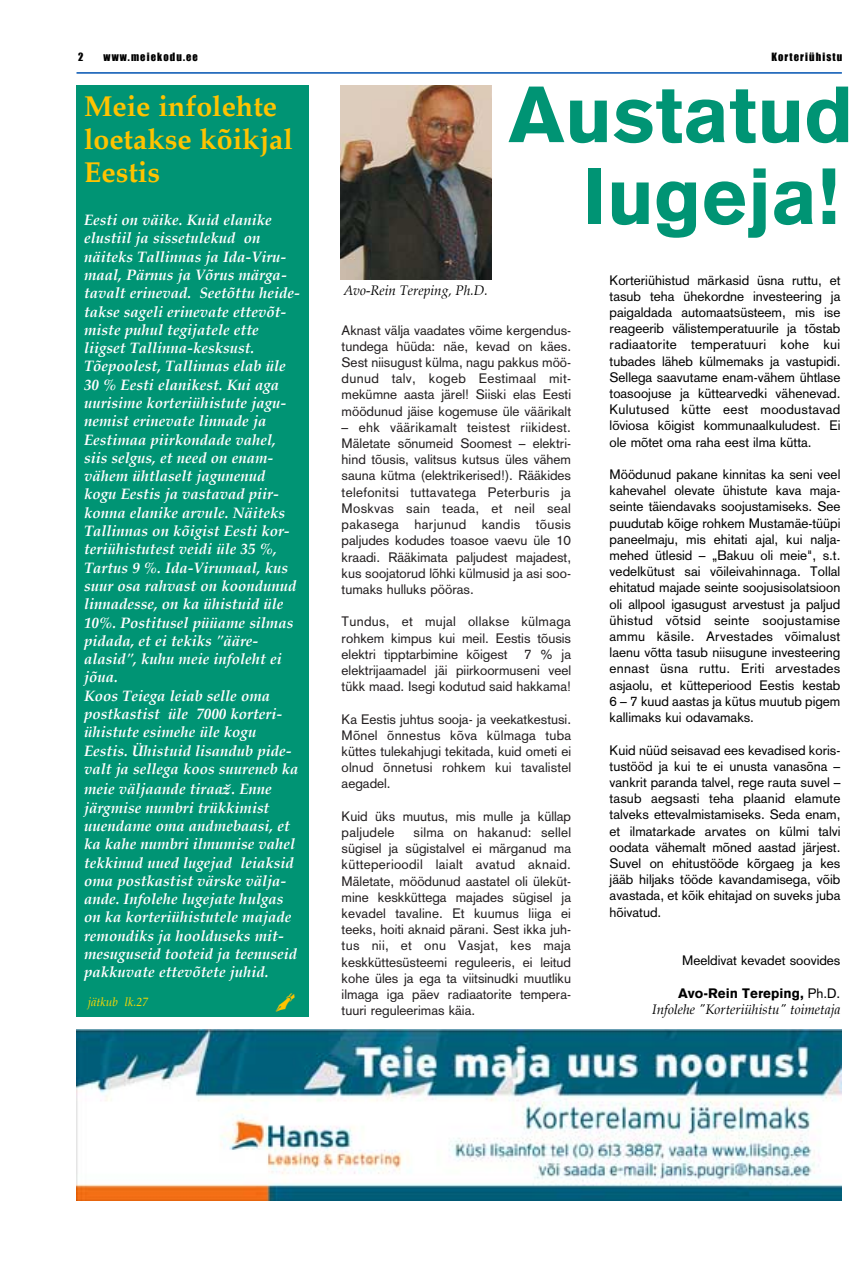
<style>
.page{position:relative;width:864px;height:1262px;background:#fff}
.page>*{position:absolute;margin:0;border:0;box-sizing:border-box;transform-origin:0 0}
.t1{font:900 78px/81.9px "Akzidenz Grotesk";color:#009474;text-align:right}
.t2{font:700 28.5px/33px "Palatino";color:#ffc300}
.t3{font:italic 700 15px/18.3px "Palatino";color:#fff}
.t4{font:13.5px/16.2px "Akzidenz Grotesk";color:#000;text-align:justify}
.t5{font:13.5px/16.2px "Akzidenz Grotesk";color:#231f20;text-align:justify}
.t6{font:italic 13.5px "Palatino";color:#000}
.t7{font:900 13.5px "Akzidenz Grotesk";color:#000}
.t8{font:italic 12px "Palatino";color:#ffd900}
.t9{font:10.5px "Impact";letter-spacing:.105em;color:#000}
.s1{font-family:"Balt Garamond CE"}
.s2{font-weight:400}
</style>
<div class="page">
<hr style="left:77px;top:72px;width:765px;height:2px;background:#0053b1">
<img style="left:77px;top:1029px;width:765px;height:171px">
<div style="left:77px;top:85px;width:232px;height:931px;background:#009474"></div>
<img style="left:340px;top:85px;width:152px;height:194px">
<p class="t9" style="left:78px;top:53px;width:7px">2</p>
<p class="t9" style="left:104px;top:53px;width:96px">www.meiekodu.ee</p>
<p class="t9" style="left:771px;top:53px;width:72px">Korteriühistu</p>
<h2 class="t2" style="left:84px;top:93px;width:210px">Meie infolehte loetakse kõikjal<br>Eestis</h2>
<p class="t3" style="left:84px;top:212px;width:218px">Eesti on väike. Kuid elanike elustiil ja sissetulekud on näiteks Tallinnas ja Ida-Viru&shy;maal, Pärnus ja Võrus märga&shy;tavalt erinevad. Seetõttu heide&shy;takse sageli erinevate ettevõt&shy;miste puhul tegijatele ette liigset Tallinna-kesksust.<br>Tõepoolest, Tallinnas elab üle<br>30 % Eesti elanikest. Kui aga uurisime korteriühistute jagu&shy;nemist erinevate linnade ja<br>Eestimaa piirkondade vahel, siis selgus, et need on enam&shy;vähem ühtlaselt jagunenud kogu Eestis ja vastavad piir&shy;konna elanike arvule. Näiteks<br>Tallinnas on kõigist Eesti kor&shy;teriühistutest veidi üle 35 %,<br>Tartus 9 %. Ida-Virumaal, kus suur osa rahvast on koondunud linnadesse, on ka ühistuid üle<br>10%. Postitusel püüame silmas pidada, et ei tekiks "ääre&shy;alasid", kuhu meie infoleht ei jõua.<br>Koos Teiega leiab selle oma postkastist üle 7000 korteri&shy;ühistute esimehe üle kogu<br>Eestis. Ühistuid lisandub pide&shy;valt ja sellega koos suureneb ka</p>
<p class="t3" style="left:84px;top:781px;width:215px">meie väljaande tiraa<span class="s1">Ï</span>. Enne järgmise numbri trükkimist uuendame oma andmebaasi, et ka kahe numbri ilmumise vahel tekkinud uued lugejad leiaksid oma postkastist värske välja&shy;ande. Infolehe lugejate hulgas on ka korteriühistutele majade remondiks ja hoolduseks mit&shy;mesuguseid tooteid ja teenuseid pakkuvate ettevõtete juhid.</p>
<h1 class="t1" style="left:508px;top:80px;width:347px">Austatud lugeja!</h1>
<p class="t4" style="left:610px;top:273px;width:232px">Korteriühistud märkasid üsna ruttu, et tasub teha ühekordne investeering ja paigaldada automaatsüsteem, mis ise reageerib välistemperatuurile ja tõstab radiaatorite temperatuuri kohe kui tubades läheb külmemaks ja vastupidi.<br>Sellega saavutame enam-vähem ühtlase toasoojuse ja küttearvedki vähenevad.<br>Kulutused kütte eest moodustavad lõviosa kõigist kommunaalkuludest. Ei ole mõtet oma raha eest ilma kütta.</p>
<p class="t4" style="left:610px;top:467px;width:232px">Möödunud pakane kinnitas ka seni veel kahevahel olevate ühistute kava maja&shy;seinte täiendavaks soojustamiseks. See puudutab kõige rohkem Mustamäe-tüüpi paneelmaju, mis ehitati ajal, kui nalja&shy;mehed ütlesid – „Bakuu oli meie", s.t. vedelkütust sai võileivahinnaga. Tollal ehitatud majade seinte soojusisolatsioon oli allpool igasugust arvestust ja paljud ühistud võtsid seinte soojustamise ammu käsile. Arvestades võimalust laenu võtta tasub niisugune investeering ennast üsna ruttu. Eriti arvestades asjaolu, et kütteperiood Eestis kestab 6 – 7 kuud aastas ja kütus muutub pigem kallimaks kui odavamaks.</p>
<p class="t4" style="left:610px;top:743px;width:233px">Kuid nüüd seisavad ees kevadised koris&shy;tustööd ja kui te ei unusta vanasõna – vankrit paranda talvel, rege rauta suvel – tasub aegsasti teha plaanid elamute talveks ettevalmistamiseks. Seda enam, et ilmatarkade arvates on külmi talvi oodata vähemalt mõned aastad järjest.<br>Suvel on ehitustööde kõrgaeg ja kes jääb hiljaks tööde kavandamisega, võib avastada, et kõik ehitajad on suveks juba hõivatud.</p>
<p class="t4" style="left:682px;top:953px;width:160px">Meeldivat kevadet soovides</p>
<p class="t7" style="left:678px;top:988px;width:164px">Avo-Rein Tereping, <span class="s2">Ph.D.</span></p>
<p class="t6" style="left:652px;top:1004px;width:190px">Infolehe "Korteriühistu" toimetaja</p>
<p class="t6" style="left:344px;top:285px;width:146px">Avo-Rein Tereping, Ph.D.</p>
<p class="t5" style="left:342px;top:323px;width:231px">Aknast välja vaadates võime kergendus&shy;tundega hüüda: näe, kevad on käes.<br>Sest niisugust külma, nagu pakkus möö&shy;dunud talv, kogeb Eestimaal mit&shy;mekümne aasta järel! Siiski elas Eesti möödunud jäise kogemuse üle väärikalt</p>
<p class="t5" style="left:342px;top:420px;width:231px">– ehk väärikamalt teistest riikidest.<br>Mäletate sõnumeid Soomest – elektri&shy;hind tõusis, valitsus kutsus üles vähem sauna kütma (elektrikerised!). Rääkides telefonitsi tuttavatega Peterburis ja Moskvas sain teada, et neil seal pakasega harjunud kandis tõusis paljudes kodudes toasoe vaevu üle 10 kraadi. Rääkimata paljudest majadest, kus soojatorud lõhki külmusid ja asi soo&shy;tumaks hulluks pööras.</p>
<p class="t5" style="left:342px;top:615px;width:231px">Tundus, et mujal ollakse külmaga rohkem kimpus kui meil. Eestis tõusis elektri tipptarbimine kõigest 7 % ja elektrijaamadel jäi piirkoormuseni veel tükk maad. Isegi kodutud said hakkama!</p>
<p class="t5" style="left:342px;top:712px;width:231px">Ka Eestis juhtus sooja- ja veekatkestusi.<br>Mõnel õnnestus kõva külmaga tuba küttes tulekahjugi tekitada, kuid ometi ei olnud õnnetusi rohkem kui tavalistel aegadel.</p>
<p class="t5" style="left:342px;top:809px;width:231px">Kuid üks muutus, mis mulle ja küllap paljudele</p>
<p class="t5" style="left:342px;top:825px;width:231px;text-indent:72px">silma on hakanud: sellel sügisel ja sügistalvel ei märganud ma kütteperioodil laialt avatud aknaid.<br>Mäletate, möödunud aastatel oli üleküt&shy;mine keskküttega majades sügisel ja kevadel tavaline. Et kuumus liiga ei teeks, hoiti aknaid pärani. Sest ikka juh&shy;tus nii, et onu Vasjat, kes maja keskküttesüsteemi reguleeris, ei leitud kohe üles ja ega ta viitsinudki muutliku ilmaga iga päev radiaatorite tempera&shy;tuuri reguleerimas käia.</p>
<p class="t8" style="left:88px;top:997px;width:62px">jätkub lk.27</p>
</div>
